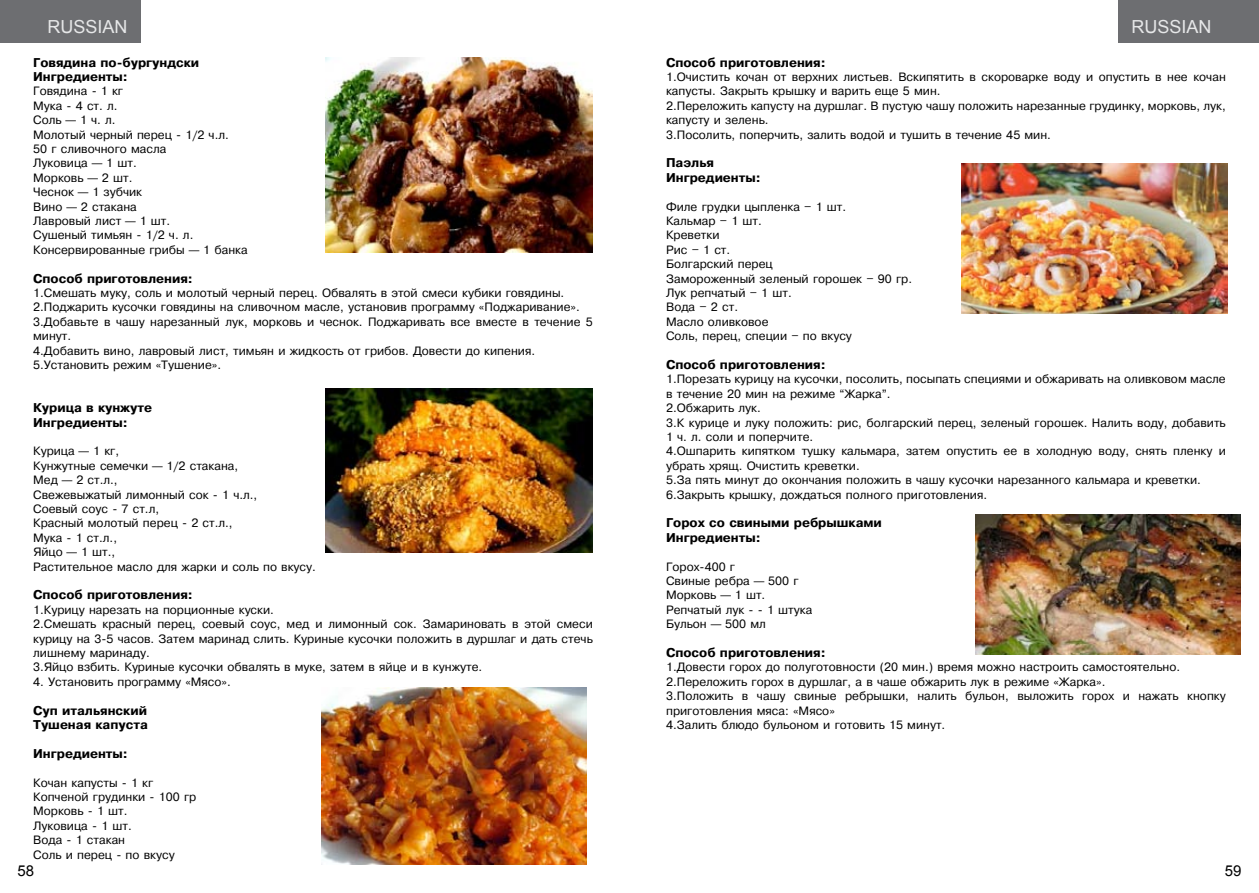
<style>
.page{position:relative;width:1259px;height:893px;background:#fff}
.page>*{position:absolute;margin:0;border:0;box-sizing:border-box;transform-origin:0 0}
.t1{font:18px "Arial";color:#e6e7e8}
.t2{font:15px "Arial";color:#000}
.t3{font:12px/14.4px "Pragmatica Cyrillic";color:#000}
.t4{font:700 12px/14.4px "Pragmatica";color:#000}
</style>
<div class="page">
<div style="left:0;top:0;width:140px;height:43px;background:#6d6e71"></div>
<div style="left:1118px;top:0;width:141px;height:43px;background:#6d6e71"></div>
<img style="left:321px;top:688px;width:266px;height:177px">
<img style="left:326px;top:389px;width:267px;height:163px">
<img style="left:326px;top:57px;width:267px;height:195px">
<img style="left:961px;top:163px;width:266px;height:151px">
<img style="left:975px;top:514px;width:266px;height:141px">
<h1 class="t1" style="left:48px;top:14px;width:82px">RUSSIAN</h1>
<h1 class="t1" style="left:1131px;top:14px;width:82px">RUSSIAN</h1>
<p class="t4" style="left:33px;top:55px;width:167px">Говядина по-бургундски<br>Ингредиенты:</p>
<p class="t3" style="left:33px;top:84px;width:216px">Говядина - 1 кг<br>Мука - 4 ст. л.<br>Соль — 1 ч. л.<br>Молотый черный перец - 1/2 ч.л.<br>50 г сливочного масла<br>Луковица — 1 шт.<br>Морковь — 2 шт.<br>Чеснок — 1 зубчик<br>Вино — 2 стакана<br>Лавровый лист — 1 шт.<br>Сушеный тимьян - 1/2 ч. л.<br>Консервированные грибы — 1 банка</p>
<p class="t4" style="left:33px;top:271px;width:161px">Способ приготовления:</p>
<p class="t3" style="left:33px;top:286px;width:561px">1.Смешать муку, соль и молотый черный перец. Обвалять в этой смеси кубики говядины.<br>2.Поджарить кусочки говядины на сливочном масле, установив программу «Поджаривание».<br>3.Добавьте в чашу нарезанный лук, морковь и чеснок. Поджаривать все вместе в течение 5 минут.<br>4.Добавить вино, лавровый лист, тимьян и жидкость от грибов. Довести до кипения.<br>5.Установить режим «Тушение».</p>
<p class="t4" style="left:33px;top:401px;width:120px">Курица в кунжуте<br>Ингредиенты:</p>
<p class="t3" style="left:33px;top:444px;width:284px">Курица — 1 кг,<br>Кунжутные семечки — 1/2 стакана,<br>Мед — 2 ст.л.,<br>Свежевыжатый лимонный сок - 1 ч.л.,<br>Соевый соус - 7 ст.л,<br>Красный молотый перец - 2 ст.л.,<br>Мука - 1 ст.л.,<br>Яйцо — 1 шт.,<br>Растительное масло для жарки и соль по вкусу.</p>
<p class="t4" style="left:33px;top:588px;width:161px">Способ приготовления:</p>
<p class="t3" style="left:33px;top:603px;width:561px">1.Курицу нарезать на порционные куски.<br>2.Смешать красный перец, соевый соус, мед и лимонный сок. Замариновать в этой смеси курицу на 3-5 часов. Затем маринад слить. Куриные кусочки положить в дуршлаг и дать стечь лишнему маринаду.<br>3.Яйцо взбить. Куриные кусочки обвалять в муке, затем в яйце и в кунжуте.</p>
<p class="t3" style="left:33px;top:675px;width:199px">4. Установить программу «Мясо».</p>
<p class="t4" style="left:33px;top:703px;width:116px">Суп итальянский<br>Тушеная капуста</p>
<p class="t4" style="left:33px;top:746px;width:96px">Ингредиенты:</p>
<p class="t3" style="left:33px;top:776px;width:165px">Кочан капусты - 1 кг<br>Копченой грудинки - 100 гр<br>Морковь - 1 шт.<br>Луковица - 1 шт.<br>Вода - 1 стакан<br>Соль и перец - по вкусу</p>
<p class="t4" style="left:666px;top:55px;width:161px">Способ приготовления:</p>
<p class="t3" style="left:666px;top:70px;width:561px">1.Очистить кочан от верхних листьев. Вскипятить в скороварке воду и опустить в нее кочан капусты. Закрыть крышку и варить еще 5 мин.<br>2.Переложить капусту на дуршлаг. В пустую чашу положить нарезанные грудинку, морковь, лук, капусту и зелень.<br>3.Посолить, поперчить, залить водой и тушить в течение 45 мин.</p>
<p class="t4" style="left:666px;top:156px;width:96px">Паэлья<br>Ингредиенты:</p>
<p class="t3" style="left:666px;top:200px;width:247px">Филе грудки цыпленка – 1 шт.<br>Кальмар – 1 шт.<br>Креветки<br>Рис – 1 ст.<br>Болгарский перец<br>Замороженный зеленый горошек – 90 гр.<br>Лук репчатый – 1 шт.<br>Вода – 2 ст.<br>Масло оливковое<br>Соль, перец, специи – по вкусу</p>
<p class="t4" style="left:666px;top:357px;width:161px">Способ приготовления:</p>
<p class="t3" style="left:666px;top:372px;width:561px">1.Порезать курицу на кусочки, посолить, посыпать специями и обжаривать на оливковом масле в течение 20 мин на режиме “Жарка”.<br>2.Обжарить лук.<br>3.К курице и луку положить: рис, болгарский перец, зеленый горошек. Налить воду, добавить 1 ч. л. соли и поперчите.<br>4.Ошпарить кипятком тушку кальмара, затем опустить ее в холодную воду, снять пленку и убрать хрящ. Очистить креветки.<br>5.За пять минут до окончания положить в чашу кусочки нарезанного кальмара и креветки.<br>6.Закрыть крышку, дождаться полного приготовления.</p>
<p class="t4" style="left:666px;top:516px;width:217px">Горох со свиными ребрышками<br>Ингредиенты:</p>
<p class="t3" style="left:666px;top:560px;width:148px">Горох-400 г<br>Свиные ребра — 500 г<br>Морковь — 1 шт.<br>Репчатый лук - - 1 штука<br>Бульон — 500 мл</p>
<p class="t4" style="left:666px;top:645px;width:161px">Способ приготовления:</p>
<p class="t3" style="left:666px;top:660px;width:561px">1.Довести горох до полуготовности (20 мин.) время можно настроить самостоятельно.<br>2.Переложить горох в дуршлаг, а в чаше обжарить лук в режиме «Жарка».<br>3.Положить в чашу свиные ребрышки, налить бульон, выложить горох и нажать кнопку приготовления мяса: «Мясо»<br>4.Залить блюдо бульоном и готовить 15 минут.</p>
<p class="t2" style="left:17px;top:861px;width:18px">58</p>
<p class="t2" style="left:1225px;top:861px;width:18px">59</p>
</div>
